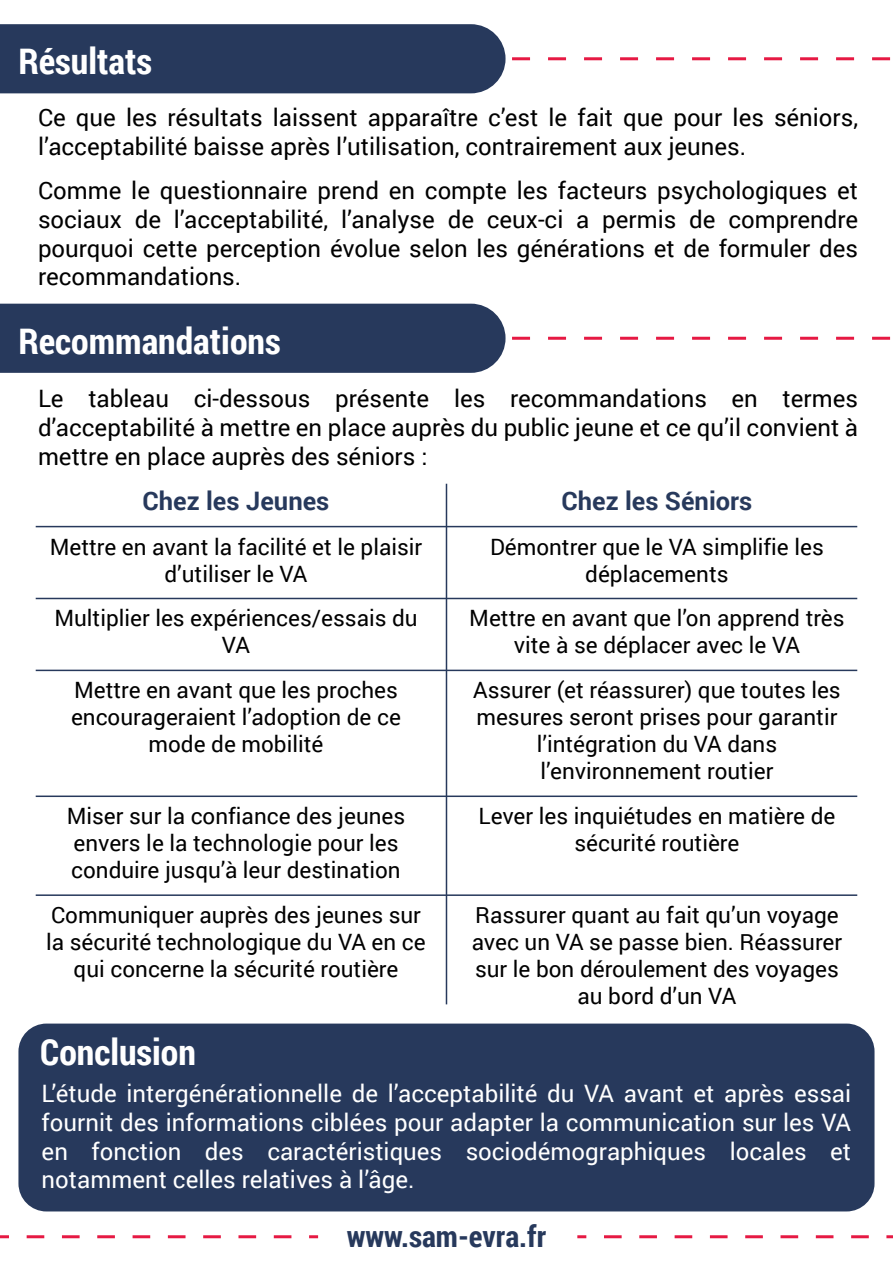
<style>
.page{position:relative;width:893px;height:1263px;background:#fff}
.page>*{position:absolute;margin:0;border:0;box-sizing:border-box;transform-origin:0 0}
.t1{font:700 36px "Roboto Condensed";color:#fff}
.t2{font:700 30px "Roboto Condensed";color:#27395c}
.t3{font:700 25.5px "Roboto";color:#27395c}
.t4{font:24px/28.8px "Roboto";color:#000;text-align:justify}
.t5{font:24px/28.8px "Roboto";color:#fff;text-align:justify}
.t6{font:22.5px/27px "Roboto";color:#000;text-align:center}
</style>
<div class="page">
<div style="left:0;top:24px;width:505px;height:69px;background:#27395c"></div>
<svg style="left:512px;top:57px;width:379px;height:3px"></svg>
<div style="left:0;top:304px;width:505px;height:69px;background:#27395c"></div>
<svg style="left:512px;top:337px;width:379px;height:3px"></svg>
<hr style="left:446px;top:484px;width:1px;height:520px;background:#27395c">
<hr style="left:36px;top:526px;width:821px;height:1px;background:#27395c">
<hr style="left:36px;top:598px;width:821px;height:1px;background:#27395c">
<hr style="left:36px;top:670px;width:821px;height:1px;background:#27395c">
<hr style="left:36px;top:795px;width:821px;height:2px;background:#27395c">
<hr style="left:36px;top:894px;width:821px;height:2px;background:#27395c">
<svg style="left:0;top:1235px;width:9px;height:3px"></svg>
<svg style="left:27px;top:1235px;width:265px;height:3px"></svg>
<svg style="left:309px;top:1235px;width:9px;height:3px"></svg>
<svg style="left:577px;top:1235px;width:9px;height:3px"></svg>
<svg style="left:604px;top:1235px;width:265px;height:3px"></svg>
<svg style="left:886px;top:1235px;width:7px;height:3px"></svg>
<div style="left:18px;top:1023px;width:856px;height:188px;background:#27395c;border-radius:28px"></div>
<h1 class="t1" style="left:18px;top:36px;width:135px">Résultats</h1>
<p class="t4" style="left:38px;top:102px;width:821px">Ce que les résultats laissent apparaître c’est le fait que pour les séniors, l’acceptabilité baisse après l’utilisation, contrairement aux jeunes.</p>
<p class="t4" style="left:38px;top:175px;width:822px">Comme le questionnaire prend en compte les facteurs psychologiques et sociaux de l’acceptabilité, l’analyse de ceux-ci a permis de comprendre pourquoi cette perception évolue selon les générations et de formuler des recommandations.</p>
<h1 class="t1" style="left:18px;top:315px;width:264px">Recommandations</h1>
<p class="t4" style="left:38px;top:383px;width:822px">Le tableau ci-dessous présente les recommandations en termes d’acceptabilité à mettre en place auprès du public jeune et ce qu’il convient à mettre en place auprès des séniors :</p>
<p class="t3" style="left:143px;top:483px;width:188px">Chez les Jeunes</p>
<p class="t3" style="left:562px;top:483px;width:192px">Chez les Séniors</p>
<p class="t6" style="left:50px;top:532px;width:374px">Mettre en avant la facilité et le plaisir d’utiliser le VA</p>
<p class="t6" style="left:490px;top:532px;width:335px">Démontrer que le VA simplifie les déplacements</p>
<p class="t6" style="left:54px;top:604px;width:365px">Multiplier les expériences/essais du<br>VA</p>
<p class="t6" style="left:469px;top:604px;width:377px">Mettre en avant que l’on apprend très vite à se déplacer avec le VA</p>
<p class="t6" style="left:71px;top:676px;width:331px">Mettre en avant que les proches encourageraient l’adoption de ce mode de mobilité</p>
<p class="t6" style="left:473px;top:676px;width:369px">Assurer (et réassurer) que toutes les mesures seront prises pour garantir l’intégration du VA dans l’environnement routier</p>
<p class="t6" style="left:67px;top:802px;width:340px;text-align:left">Miser sur la confiance des jeunes envers le la technologie pour les conduire jusqu’à leur destination</p>
<p class="t6" style="left:479px;top:802px;width:358px">Lever les inquiétudes en matière de sécurité routière</p>
<p class="t6" style="left:46px;top:901px;width:381px">Communiquer auprès des jeunes sur la sécurité technologique du VA en ce qui concerne la sécurité routière</p>
<p class="t6" style="left:472px;top:901px;width:372px">Rassurer quant au fait qu’un voyage avec un VA se passe bien. Réassurer sur le bon déroulement des voyages au bord d’un VA</p>
<h1 class="t1" style="left:40px;top:1027px;width:157px">Conclusion</h1>
<p class="t5" style="left:42px;top:1078px;width:811px">L’étude intergénérationnelle de l’acceptabilité du VA avant et après essai fournit des informations ciblées pour adapter la communication sur les VA en fonction des caractéristiques sociodémographiques locales et notamment celles relatives à l’âge.</p>
<h2 class="t2" style="left:347px;top:1215px;width:201px">www.sam-evra.fr</h2>
</div>
